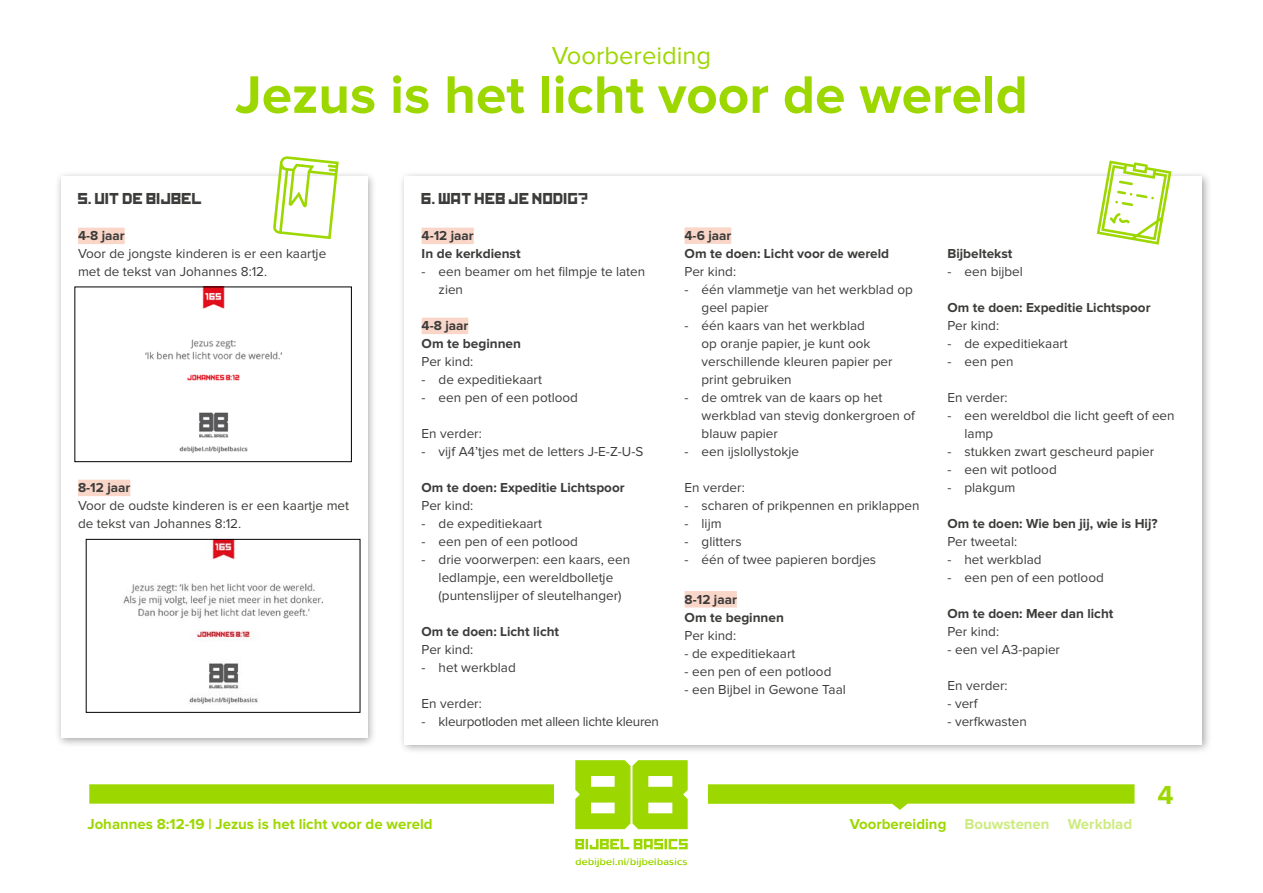
<style>
.page{position:relative;width:1263px;height:893px;background:#fff}
.page>*{position:absolute;margin:0;border:0;box-sizing:border-box;transform-origin:0 0}
.t1{font:700 54.75px "Proxima Nova";color:#9dd700}
.t2{font:700 27px "Proxima Nova";color:#9dd700}
.t3{font:25.5px "Proxima Nova";color:#9dd700}
.t4{font:700 15px "Proxima Nova";color:#9dd700}
.t5{font:15px "Kremlin";color:#3c3c3b}
.t6{font:700 15px "Proxima Nova";color:#ceeb80}
.t7{font:13.5px/18px "Proxima Nova";color:#3c3c3b}
.t8{font:700 13.5px/18px "Proxima Nova";color:#3c3c3b}
.t9{font:13.5px "Proxima Nova";letter-spacing:-.02em;color:#3c3c3b}
.t10{font:10.5px "Proxima Nova";letter-spacing:.03em;color:#9dd700}
.s1{color:#ceeb80}
</style>
<div class="page">
<svg style="left:575px;top:839px;width:113px;height:10px"></svg>
<svg style="left:89px;top:760px;width:1045px;height:69px"></svg>
<div style="left:54px;top:170px;width:323px;height:578px;background:#000;opacity:.35"></div>
<div style="left:61px;top:176px;width:306px;height:562px;background:#fff"></div>
<div style="left:78px;top:228px;width:47px;height:16px;background:#fad6c9"></div>
<div style="left:78px;top:480px;width:52px;height:16px;background:#fad6c9"></div>
<svg style="left:273px;top:156px;width:66px;height:83px"></svg>
<div style="left:398px;top:170px;width:814px;height:584px;background:#000;opacity:.35"></div>
<div style="left:405px;top:176px;width:797px;height:569px;background:#fff"></div>
<div style="left:422px;top:228px;width:52px;height:16px;background:#fad6c9"></div>
<div style="left:422px;top:318px;width:46px;height:16px;background:#fad6c9"></div>
<div style="left:684px;top:227px;width:47px;height:17px;background:#fad6c9"></div>
<div style="left:684px;top:591px;width:53px;height:16px;background:#fad6c9"></div>
<svg style="left:1097px;top:161px;width:74px;height:84px"></svg>
<img style="left:145px;top:289px;width:137px;height:164px">
<div style="left:75px;top:287px;width:277px;height:175px;border:1px solid #000"></div>
<img style="left:123px;top:541px;width:200px;height:163px">
<div style="left:86px;top:539px;width:274px;height:173px;border:1px solid #000"></div>
<h3 class="t3" style="left:552px;top:44px;width:161px">Voorbereiding</h3>
<h1 class="t1" style="left:235px;top:70px;width:794px">Jezus is het licht voor de wereld</h1>
<p class="t5" style="left:78px;top:193px;width:126px">5. UIT DE BIJBEL</p>
<p class="t8" style="left:78px;top:227px;width:48px">4-8 jaar</p>
<p class="t7" style="left:78px;top:245px;width:250px">Voor de jongste kinderen is er een kaartje met de tekst van Johannes 8:12.</p>
<p class="t8" style="left:78px;top:479px;width:54px">8-12 jaar</p>
<p class="t7" style="left:78px;top:497px;width:273px">Voor de oudste kinderen is er een kaartje met de tekst van Johannes 8:12.</p>
<p class="t5" style="left:422px;top:193px;width:169px">6. WAT HEB JE NODIG?</p>
<p class="t8" style="left:422px;top:227px;width:101px">4-12 jaar<br>In de kerkdienst</p>
<p class="t7" style="left:439px;top:263px;width:208px;text-indent:-17px">- een beamer om het filmpje te laten zien</p>
<p class="t8" style="left:422px;top:317px;width:101px">4-8 jaar<br>Om te beginnen</p>
<p class="t7" style="left:422px;top:353px;width:53px">Per kind:</p>
<p class="t7" style="left:422px;top:371px;width:122px">- de expeditiekaart</p>
<p class="t7" style="left:422px;top:389px;width:158px">- een pen of een potlood</p>
<p class="t7" style="left:422px;top:425px;width:62px">En verder:</p>
<p class="t7" style="left:422px;top:443px;width:223px">- vijf A4’tjes met de letters J-E-Z-U-S</p>
<p class="t8" style="left:422px;top:479px;width:204px">Om te doen: Expeditie Lichtspoor</p>
<p class="t7" style="left:422px;top:497px;width:53px">Per kind:</p>
<p class="t7" style="left:422px;top:515px;width:122px">- de expeditiekaart</p>
<p class="t7" style="left:422px;top:533px;width:158px">- een pen of een potlood</p>
<p class="t7" style="left:439px;top:551px;width:193px;text-indent:-17px">- drie voorwerpen: een kaars, een ledlampje, een wereldbolletje (puntenslijper of sleutelhanger)</p>
<p class="t8" style="left:422px;top:623px;width:139px">Om te doen: Licht licht</p>
<p class="t7" style="left:422px;top:641px;width:53px">Per kind:</p>
<p class="t7" style="left:422px;top:659px;width:96px">- het werkblad</p>
<p class="t7" style="left:422px;top:695px;width:62px">En verder:</p>
<p class="t9" style="left:422px;top:716px;width:239px">- kleurpotloden met alleen lichte kleuren</p>
<p class="t4" style="left:87px;top:817px;width:347px">Johannes 8:12-19 | Jezus is het licht voor de wereld</p>
<p class="t8" style="left:684px;top:227px;width:206px">4-6 jaar<br>Om te doen: Licht voor de wereld</p>
<p class="t7" style="left:684px;top:263px;width:53px">Per kind:</p>
<p class="t7" style="left:702px;top:281px;width:213px;text-indent:-17px">- één vlammetje van het werkblad op geel papier</p>
<p class="t7" style="left:702px;top:317px;width:193px;text-indent:-17px">- één kaars van het werkblad<br>op oranje papier, je kunt ook verschillende kleuren papier per print gebruiken</p>
<p class="t7" style="left:702px;top:389px;width:215px;text-indent:-17px">- de omtrek van de kaars op het werkblad van stevig donkergroen of blauw papier</p>
<p class="t7" style="left:684px;top:443px;width:116px">- een ijslollystokje</p>
<p class="t7" style="left:684px;top:479px;width:62px">En verder:</p>
<p class="t7" style="left:684px;top:497px;width:236px">- scharen of prikpennen en priklappen</p>
<p class="t7" style="left:684px;top:515px;width:39px">- lijm</p>
<p class="t7" style="left:684px;top:533px;width:59px">- glitters</p>
<p class="t7" style="left:684px;top:551px;width:193px">- één of twee papieren bordjes</p>
<p class="t8" style="left:684px;top:591px;width:101px">8-12 jaar<br>Om te beginnen</p>
<p class="t7" style="left:684px;top:627px;width:53px">Per kind:</p>
<p class="t7" style="left:684px;top:645px;width:112px">- de expeditiekaart</p>
<p class="t7" style="left:684px;top:663px;width:148px">- een pen of een potlood</p>
<p class="t7" style="left:684px;top:681px;width:163px">- een Bijbel in Gewone Taal</p>
<p class="t8" style="left:947px;top:245px;width:66px">Bijbeltekst</p>
<p class="t7" style="left:947px;top:263px;width:77px">- een bijbel</p>
<p class="t8" style="left:947px;top:299px;width:204px">Om te doen: Expeditie Lichtspoor</p>
<p class="t7" style="left:947px;top:317px;width:53px">Per kind:</p>
<p class="t7" style="left:947px;top:335px;width:122px">- de expeditiekaart</p>
<p class="t7" style="left:947px;top:353px;width:67px">- een pen</p>
<p class="t7" style="left:947px;top:389px;width:62px">En verder:</p>
<p class="t7" style="left:964px;top:407px;width:212px;text-indent:-17px">- een wereldbol die licht geeft of een lamp</p>
<p class="t7" style="left:947px;top:443px;width:208px">- stukken zwart gescheurd papier</p>
<p class="t7" style="left:947px;top:461px;width:111px">- een wit potlood</p>
<p class="t7" style="left:947px;top:479px;width:69px">- plakgum</p>
<p class="t8" style="left:947px;top:515px;width:212px">Om te doen: Wie ben jij, wie is Hij?</p>
<p class="t7" style="left:947px;top:533px;width:71px">Per tweetal:</p>
<p class="t7" style="left:947px;top:551px;width:96px">- het werkblad</p>
<p class="t7" style="left:947px;top:569px;width:158px">- een pen of een potlood</p>
<p class="t8" style="left:947px;top:605px;width:167px">Om te doen: Meer dan licht</p>
<p class="t7" style="left:947px;top:623px;width:53px">Per kind:</p>
<p class="t7" style="left:947px;top:641px;width:114px">- een vel A3-papier</p>
<p class="t7" style="left:947px;top:677px;width:62px">En verder:</p>
<p class="t7" style="left:947px;top:695px;width:32px">- verf</p>
<p class="t7" style="left:947px;top:713px;width:81px">- verfkwasten</p>
<h2 class="t2" style="left:1157px;top:782px;width:18px">4</h2>
<p class="t4" style="left:850px;top:817px;width:201px">Voorbereiding <span class="s1">Bouwstenen</span></p>
<p class="t6" style="left:1068px;top:817px;width:66px">Werkblad</p>
<p class="t10" style="left:575px;top:856px;width:113px">debijbel.nl/bijbelbasics</p>
</div>
